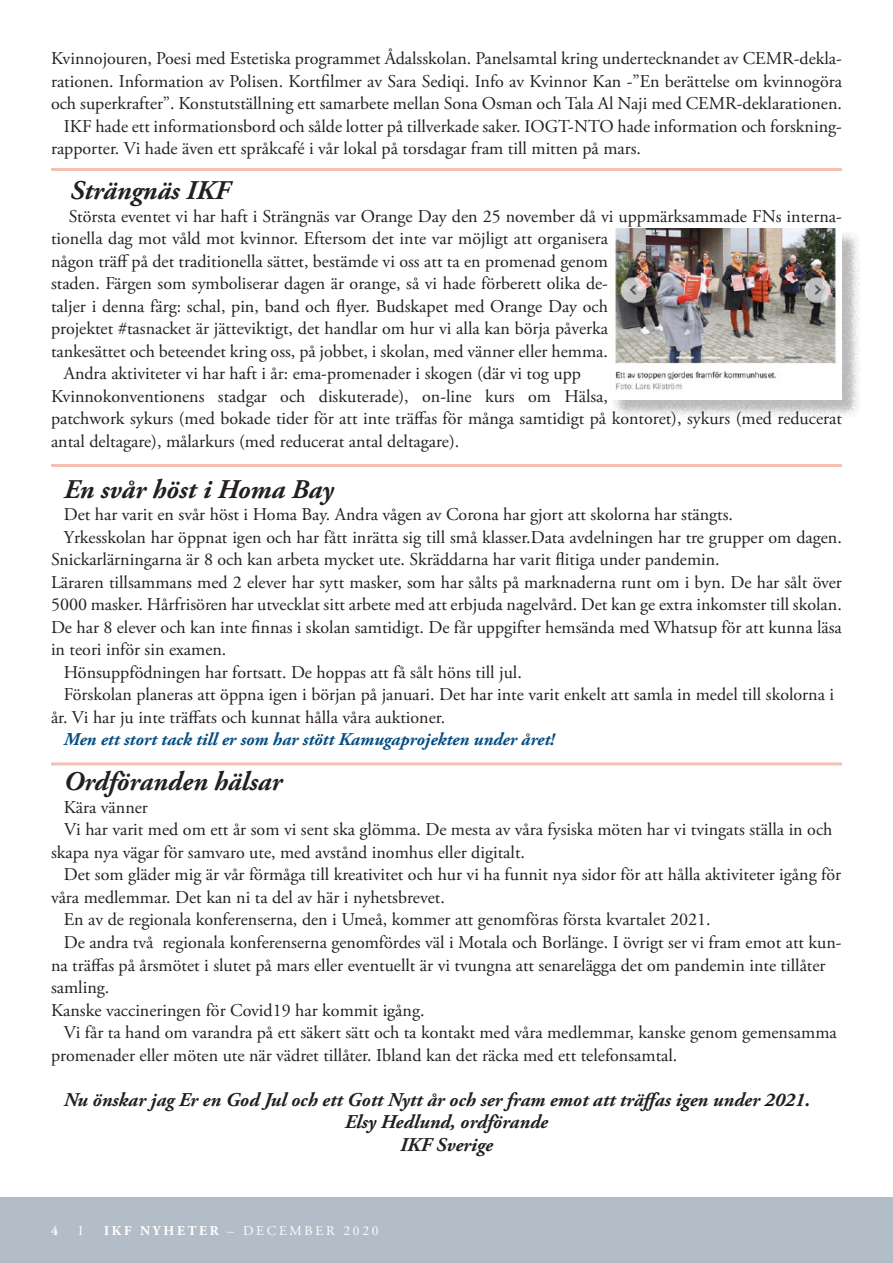
<style>
.page{position:relative;width:893px;height:1263px;background:#fff}
.page>*{position:absolute;margin:0;border:0;box-sizing:border-box;transform-origin:0 0}
.t1{font:italic 700 27px "Adobe Garamond Pro";color:#231f20}
.t2{font:italic 700 19.5px "Adobe Garamond Pro";color:#231f20}
.t3{font:18px/22.5px "Adobe Garamond Pro";color:#231f20}
.t4{font:italic 700 18px "Adobe Garamond Pro";color:#034d84}
.t5{font:13.5px "Adobe Garamond Pro";letter-spacing:.2em;color:#fff}
.t6{font:700 13.5px "Adobe Garamond Pro";color:#fff}
.s1{font-weight:700}
</style>
<div class="page">
<div style="left:0;top:1197px;width:893px;height:66px;background:#b2bdc7"></div>
<div style="left:612px;top:231px;width:249px;height:187px;background:#231f20;opacity:.33"></div>
<img style="left:612px;top:228px;width:230px;height:171px">
<hr style="left:51px;top:464px;width:791px;height:3px;background:#f3c0b1">
<hr style="left:51px;top:762px;width:791px;height:3px;background:#f3c0b1">
<hr style="left:51px;top:168px;width:791px;height:3px;background:#f3c0b1">
<p class="t3" style="left:51px;top:48px;width:792px;text-align:justify">Kvinnojouren, Poesi med Estetiska programmet Ådalsskolan. Panelsamtal kring undertecknandet av CEMR-dekla&shy;rationen. Information av Polisen. Kortfilmer av Sara Sediqi. Info av Kvinnor Kan -”En berättelse om kvinnogöra och superkrafter”. Konstutställning ett samarbete mellan Sona Osman och Tala Al Naji med CEMR-deklarationen.</p>
<p class="t3" style="left:51px;top:115px;width:792px;text-indent:13px">IKF hade ett informationsbord och sålde lotter på tillverkade saker. IOGT-NTO hade information och forskning&shy;rapporter. Vi hade även ett språkcafé i vår lokal på torsdagar fram till mitten på mars.</p>
<p class="t1" style="left:70px;top:175px;width:161px">Strängnäs IKF</p>
<p class="t3" style="left:51px;top:205px;width:792px;text-indent:18px">Största eventet vi har haft i Strängnäs var Orange Day den 25 november då vi uppmärksammade FNs interna&shy;tionella dag mot våld mot kvinnor. Eftersom det inte var möjligt att organisera<br>någon träff på det traditionella sättet, bestämde vi oss att ta en promenad genom<br>staden. Färgen som symboliserar dagen är orange, så vi hade förberett olika de-<br>taljer i denna färg: schal, pin, band och flyer. Budskapet med Orange Day och<br>projektet #tasnacket är jätteviktigt, det handlar om hur vi alla kan börja påverka<br>tankesättet och beteendet kring oss, på jobbet, i skolan, med vänner eller hemma.</p>
<p class="t3" style="left:64px;top:363px;width:519px">Andra aktiviteter vi har haft i år: ema-promenader i skogen (där vi tog upp</p>
<p class="t3" style="left:51px;top:385px;width:792px">Kvinnokonventionens stadgar och diskuterade), on-line kurs om Hälsa,<br>patchwork sykurs (med bokade tider för att inte träffas för många samtidigt på kontoret), sykurs (med reducerat antal deltagare), målarkurs (med reducerat antal deltagare).</p>
<p class="t1" style="left:64px;top:474px;width:271px">En svår höst i Homa Bay</p>
<p class="t3" style="left:64px;top:504px;width:671px">Det har varit en svår höst i Homa Bay. Andra vågen av Corona har gjort att skolorna har stängts.</p>
<p class="t3" style="left:51px;top:527px;width:792px;text-indent:13px">Yrkesskolan har öppnat igen och har fått inrätta sig till små klasser.Data avdelningen har tre grupper om dagen.<br>Snickarlärningarna är 8 och kan arbeta mycket ute. Skräddarna har varit flitiga under pandemin.</p>
<p class="t3" style="left:51px;top:572px;width:792px;text-align:justify">Läraren tillsammans med 2 elever har sytt masker, som har sålts på marknaderna runt om i byn. De har sålt över 5000 masker. Hårfrisören har utvecklat sitt arbete med att erbjuda nagelvård. Det kan ge extra inkomster till skolan.<br>De har 8 elever och kan inte finnas i skolan samtidigt. De får uppgifter hemsända med Whatsup för att kunna läsa in teori inför sin examen.</p>
<p class="t3" style="left:64px;top:662px;width:460px">Hönsuppfödningen har fortsatt. De hoppas att få sålt höns till jul.</p>
<p class="t3" style="left:51px;top:684px;width:785px;text-indent:13px">Förskolan planeras att öppna igen i början på januari. Det har inte varit enkelt att samla in medel till skolorna i år. Vi har ju inte träffats och kunnat hålla våra auktioner.</p>
<p class="t4" style="left:64px;top:729px;width:492px">Men ett stort tack till er som har stött Kamugaprojekten under året!</p>
<p class="t1" style="left:64px;top:766px;width:220px">Ordföranden hälsar</p>
<p class="t3" style="left:64px;top:797px;width:86px">Kära vänner</p>
<p class="t3" style="left:51px;top:819px;width:783px;text-indent:13px">Vi har varit med om ett år som vi sent ska glömma. De mesta av våra fysiska möten har vi tvingats ställa in och skapa nya vägar för samvaro ute, med avstånd inomhus eller digitalt.</p>
<p class="t3" style="left:51px;top:864px;width:792px;text-indent:13px">Det som gläder mig är vår förmåga till kreativitet och hur vi ha funnit nya sidor för att hålla aktiviteter igång för våra medlemmar. Det kan ni ta del av här i nyhetsbrevet.</p>
<p class="t3" style="left:64px;top:909px;width:648px">En av de regionala konferenserna, den i Umeå, kommer att genomföras första kvartalet 2021.</p>
<p class="t3" style="left:51px;top:932px;width:792px;text-indent:13px">De andra två regionala konferenserna genomfördes väl i Motala och Borlänge. I övrigt ser vi fram emot att kun&shy;na träffas på årsmötet i slutet på mars eller eventuellt är vi tvungna att senarelägga det om pandemin inte tillåter samling.</p>
<p class="t3" style="left:51px;top:999px;width:375px">Kanske vaccineringen för Covid19 har kommit igång.</p>
<p class="t3" style="left:51px;top:1022px;width:787px;text-indent:13px">Vi får ta hand om varandra på ett säkert sätt och ta kontakt med våra medlemmar, kanske genom gemensamma promenader eller möten ute när vädret tillåter. Ibland kan det räcka med ett telefonsamtal.</p>
<p class="t2" style="left:64px;top:1088px;width:748px">Nu önskar jag Er en God Jul och ett Gott Nytt år och ser fram emot att träffas igen under 2021.</p>
<p class="t2" style="left:345px;top:1110px;width:205px">Elsy Hedlund, ordförande</p>
<p class="t2" style="left:400px;top:1133px;width:94px">IKF Sverige</p>
<p class="t6" style="left:51px;top:1223px;width:9px">4</p>
<p class="t5" style="left:79px;top:1222px;width:6px">I</p>
<p class="t5" style="left:104px;top:1222px;width:276px"><span class="s1">IKF NYHETER</span> – DECEMBER 2020</p>
</div>
